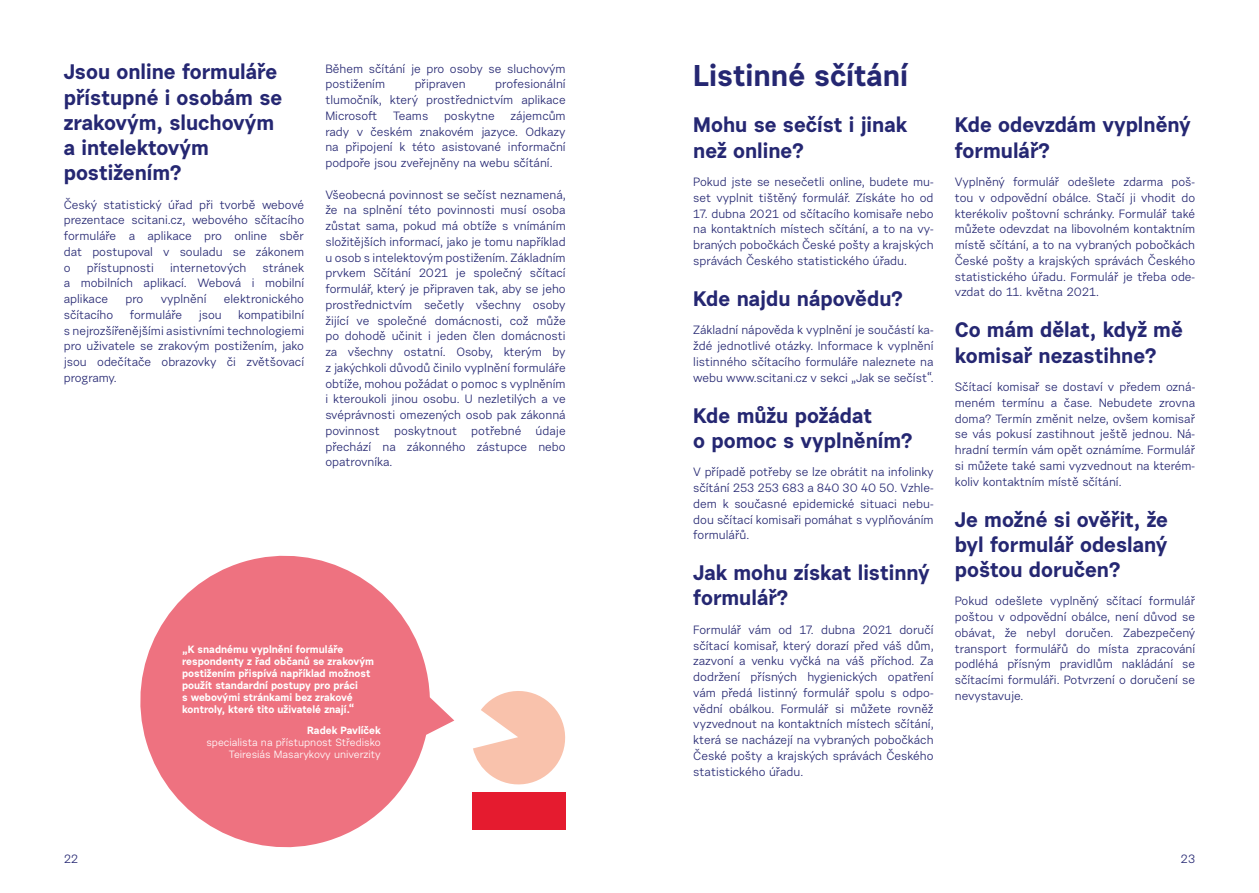
<style>
.page{position:relative;width:1259px;height:893px;background:#fff}
.page>*{position:absolute;margin:0;border:0;box-sizing:border-box;transform-origin:0 0}
.t1{font:700 30px "Urban Grotesk Re Bo";color:#252772}
.t2{font:700 21px/25.2px "Urban Grotesk Re Bo";color:#252772}
.t3{font:12px/15.8px "Urban Grotesk Re Bo";color:#252772;text-align:justify}
.t4{font:700 10.5px/12px "Urban Grotesk Re Bo";color:#fff}
.t5{font:10.5px/12px "Urban Grotesk Re Bo";color:#fff;text-align:right}
</style>
<div class="page">
<div style="left:472px;top:792px;width:94px;height:37px;background:#e51b2f"></div>
<svg style="left:473px;top:691px;width:93px;height:94px"></svg>
<svg style="left:140px;top:555px;width:314px;height:293px;fill:#ee7280"></svg>
<h2 class="t2" style="left:64px;top:59px;width:220px">Jsou online formuláře přístupné i osobám se zrakovým, sluchovým a intelektovým postižením?</h2>
<p class="t3" style="left:64px;top:196px;width:242px">Český statistický úřad při tvorbě webové prezentace scitani.cz, webového sčítacího formuláře a aplikace pro online sběr dat postupoval v souladu se zákonem o</p>
<p class="t3" style="left:64px;top:259px;width:242px;text-indent:199px">stránek a mobilních aplikací. Webová i mobilní aplikace</p>
<p class="t3" style="left:87px;top:259px;width:69px">přístupnosti</p>
<p class="t3" style="left:170px;top:259px;width:78px">internetových</p>
<p class="t3" style="left:125px;top:291px;width:19px">pro</p>
<p class="t3" style="left:161px;top:291px;width:47px">vyplnění</p>
<p class="t3" style="left:224px;top:291px;width:82px">elektronického</p>
<p class="t3" style="left:64px;top:307px;width:242px;text-indent:174px">kompatibilní s nejrozšířenějšími asistivními technologiemi pro uživatele se zrakovým postižením, jako jsou odečítače obrazovky či zvětšovací programy.</p>
<p class="t3" style="left:64px;top:307px;width:51px">sčítacího</p>
<p class="t3" style="left:130px;top:307px;width:54px">formuláře</p>
<p class="t3" style="left:199px;top:307px;width:25px">jsou</p>
<p class="t3" style="left:325px;top:60px;width:242px">Během sčítání je pro osoby se sluchovým postižením</p>
<p class="t3" style="left:325px;top:76px;width:242px;text-indent:170px">profesionální tlumočník, který prostřednictvím aplikace Microsoft</p>
<p class="t3" style="left:415px;top:76px;width:52px">připraven</p>
<p class="t3" style="left:325px;top:108px;width:242px;text-indent:185px">zájemcům rady v českém znakovém jazyce. Odkazy na připojení k této asistované informační podpoře jsou zveřejněny na webu sčítání.</p>
<p class="t3" style="left:325px;top:186px;width:242px">Všeobecná povinnost se sečíst neznamená, že na splnění této povinnosti musí osoba zůstat sama, pokud má obtíže s vnímáním složitějších informací, jako je tomu například u osob s intelektovým postižením. Základním prvkem Sčítání 2021 je společný sčítací formulář, který je připraven tak, aby se jeho prostřednictvím sečetly všechny osoby žijící ve společné domácnosti, což může po dohodě učinit i jeden člen domácnosti za všechny ostatní. Osoby, kterým by z jakýchkoli důvodů činilo vyplnění formuláře obtíže, mohou požádat o pomoc s vyplněním i kteroukoli jinou osobu. U nezletilých a ve svéprávnosti omezených osob pak zákonná povinnost poskytnout potřebné údaje přechází na zákonného zástupce nebo opatrovníka.</p>
<p class="t3" style="left:393px;top:108px;width:37px">Teams</p>
<p class="t3" style="left:444px;top:108px;width:52px">poskytne</p>
<p class="t4" style="left:182px;top:643px;width:193px">„K snadnému vyplnění formuláře respondenty z řad občanů se zrakovým postižením přispívá například možnost použít standardní postupy pro práci<br>s webovými stránkami bez zrakové kontroly, které tito uživatelé znají.“</p>
<p class="t4" style="left:307px;top:724px;width:75px">Radek Pavlíček</p>
<p class="t5" style="left:206px;top:736px;width:176px">specialista na přístupnost Středisko<br>Teiresiás Masarykovy univerzity</p>
<h1 class="t1" style="left:693px;top:56px;width:216px">Listinné sčítání</h1>
<h2 class="t2" style="left:693px;top:112px;width:215px">Mohu se sečíst i jinak než online?</h2>
<p class="t3" style="left:693px;top:174px;width:242px">Pokud jste se nesečetli online, budete mu&shy;set vyplnit tištěný formulář. Získáte ho od</p>
<p class="t3" style="left:693px;top:205px;width:242px">17. dubna 2021 od sčítacího komisaře nebo na kontaktních místech sčítání, a to na vy&shy;braných pobočkách České pošty a krajských správách Českého statistického úřadu.</p>
<h2 class="t2" style="left:693px;top:285px;width:211px">Kde najdu nápovědu?</h2>
<p class="t3" style="left:693px;top:322px;width:242px">Základní nápověda k vyplnění je součástí ka&shy;ždé jednotlivé otázky. Informace k vyplnění listinného sčítacího formuláře naleznete na webu www.scitani.cz v sekci „Jak se sečíst“.</p>
<h2 class="t2" style="left:693px;top:402px;width:221px">Kde můžu požádat<br>o pomoc s vyplněním?</h2>
<p class="t3" style="left:693px;top:464px;width:242px">V případě potřeby se lze obrátit na infolinky sčítání 253 253 683 a 840 30 40 50. Vzhle&shy;dem k současné epidemické situaci nebu&shy;dou sčítací komisaři pomáhat s vyplňováním formulářů.</p>
<h2 class="t2" style="left:693px;top:560px;width:238px">Jak mohu získat listinný formulář?</h2>
<p class="t3" style="left:693px;top:622px;width:242px">Formulář vám od 17. dubna 2021 doručí sčítací komisař, který dorazí před váš dům, zazvoní a venku vyčká na váš příchod. Za dodržení přísných hygienických opatření vám předá listinný formulář spolu s odpo&shy;vědní obálkou. Formulář si můžete rovněž vyzvednout na kontaktních místech sčítání, která se nacházejí na vybraných pobočkách České pošty a krajských správách Českého statistického úřadu.</p>
<h2 class="t2" style="left:955px;top:112px;width:237px">Kde odevzdám vyplněný formulář?</h2>
<p class="t3" style="left:955px;top:174px;width:242px">Vyplněný formulář odešlete zdarma poš&shy;tou v odpovědní obálce. Stačí ji vhodit do kterékoliv poštovní schránky. Formulář také můžete odevzdat na libovolném kontaktním místě sčítání, a to na vybraných pobočkách České pošty a krajských správách Českého statistického úřadu. Formulář je třeba ode&shy;vzdat do 11. května 2021.</p>
<h2 class="t2" style="left:955px;top:317px;width:229px">Co mám dělat, když mě komisař nezastihne?</h2>
<p class="t3" style="left:955px;top:379px;width:242px">Sčítací komisař se dostaví v předem ozná&shy;meném termínu a čase. Nebudete zrovna doma? Termín změnit nelze, ovšem komisař se vás pokusí zastihnout ještě jednou. Ná&shy;hradní termín vám opět oznámíme. Formulář si můžete také sami vyzvednout na kterém&shy;koliv kontaktním místě sčítání.</p>
<h2 class="t2" style="left:955px;top:506px;width:215px;text-align:justify">Je možné si ověřit, že byl formulář odeslaný poštou doručen?</h2>
<p class="t3" style="left:955px;top:593px;width:242px">Pokud odešlete vyplněný sčítací formulář poštou v odpovědní obálce, není důvod se obávat, že nebyl doručen. Zabezpečený transport formulářů do místa zpracování podléhá přísným pravidlům nakládání se sčítacími formuláři. Potvrzení o doručení se nevystavuje.</p>
<p class="t3" style="left:64px;top:851px;width:16px">22</p>
<p class="t3" style="left:1180px;top:851px;width:16px">23</p>
</div>
